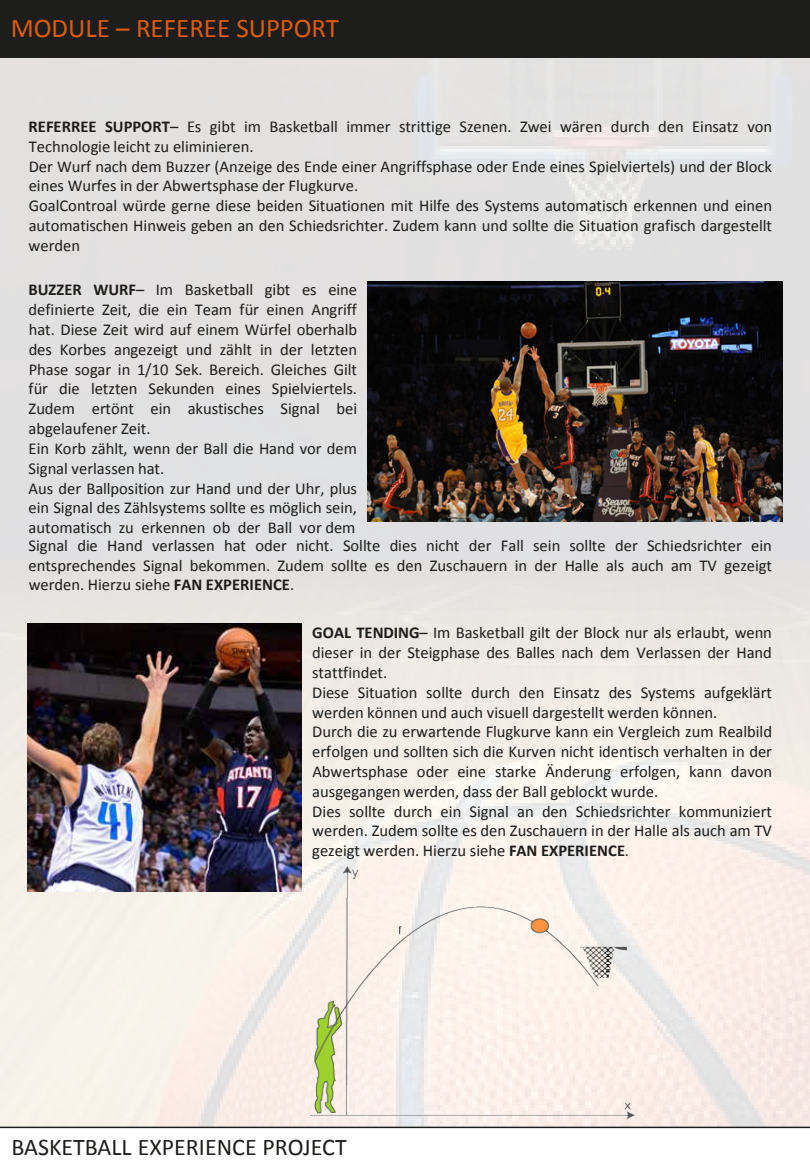
<style>
.page{position:relative;width:810px;height:1171px;background:#fff}
.page>*{position:absolute;margin:0;border:0;box-sizing:border-box;transform-origin:0 0}
.t1{font:27px "Calibri";color:#dc5b12}
.t2{font:24px "Calibri";color:#1d1d1b}
.t3{font:16.5px/19.8px "Calibri";color:#1d1d1b}
.s1{font-weight:700}
</style>
<div class="page">
<div style="left:0;top:0;width:810px;height:58px;background:#1d1d1b"></div>
<div style="left:0;top:58px;width:810px;height:1068px;background:#fff;opacity:.88"></div>
<hr style="left:0;top:1126px;width:810px;height:1px;background:#1d1d1b">
<img style="left:27px;top:623px;width:274px;height:268px">
<img style="left:311px;top:866px;width:323px;height:253px">
<img style="left:368px;top:281px;width:415px;height:240px">
<h1 class="t1" style="left:11px;top:9px;width:330px">MODULE – REFEREE SUPPORT</h1>
<p class="t3" style="left:29px;top:116px;width:745px"><span class="s1">REFERREE SUPPORT</span>– Es gibt im Basketball immer strittige Szenen. Zwei wären durch den Einsatz von Technologie leicht zu eliminieren.<br>Der Wurf nach dem Buzzer (Anzeige des Ende einer Angriffsphase oder Ende eines Spielviertels) und der Block eines Wurfes in der Abwertsphase der Flugkurve.<br>GoalControal würde gerne diese beiden Situationen mit Hilfe des Systems automatisch erkennen und einen automatischen Hinweis geben an den Schiedsrichter. Zudem kann und sollte die Situation grafisch dargestellt werden</p>
<p class="t3" style="left:29px;top:279px;width:330px"><span class="s1">BUZZER WURF</span>– Im Basketball gibt es eine definierte Zeit, die ein Team für einen Angriff hat. Diese Zeit wird auf einem Würfel oberhalb des Korbes angezeigt und zählt in der letzten Phase sogar in 1/10 Sek. Bereich. Gleiches Gilt für die letzten Sekunden eines Spielviertels.<br>Zudem ertönt ein akustisches Signal bei abgelaufener Zeit.<br>Ein Korb zählt, wenn der Ball die Hand vor dem Signal verlassen hat.<br>Aus der Ballposition zur Hand und der Uhr, plus ein Signal des Zählsystems sollte es möglich sein, automatisch zu erkennen ob der Ball vor dem</p>
<p class="t3" style="left:29px;top:534px;width:745px;text-align:justify">Signal die Hand verlassen hat oder nicht. Sollte dies nicht der Fall sein sollte der Schiedsrichter ein entsprechendes Signal bekommen. Zudem sollte es den Zuschauern in der Halle als auch am TV gezeigt werden. Hierzu siehe <span class="s1">FAN EXPERIENCE</span>.</p>
<p class="t3" style="left:312px;top:622px;width:461px"><span class="s1">GOAL TENDING</span>– Im Basketball gilt der Block nur als erlaubt, wenn dieser in der Steigphase des Balles nach dem Verlassen der Hand stattfindet.<br>Diese Situation sollte durch den Einsatz des Systems aufgeklärt werden können und auch visuell dargestellt werden können.<br>Durch die zu erwartende Flugkurve kann ein Vergleich zum Realbild erfolgen und sollten sich die Kurven nicht identisch verhalten in der Abwertsphase oder eine starke Änderung erfolgen, kann davon ausgegangen werden, dass der Ball geblockt wurde.<br>Dies sollte durch ein Signal an den Schiedsrichter kommuniziert werden. Zudem sollte es den Zuschauern in der Halle als auch am TV gezeigt werden. Hierzu siehe <span class="s1">FAN EXPERIENCE</span>.</p>
<h2 class="t2" style="left:11px;top:1129px;width:337px">BASKETBALL EXPERIENCE PROJECT</h2>
</div>
